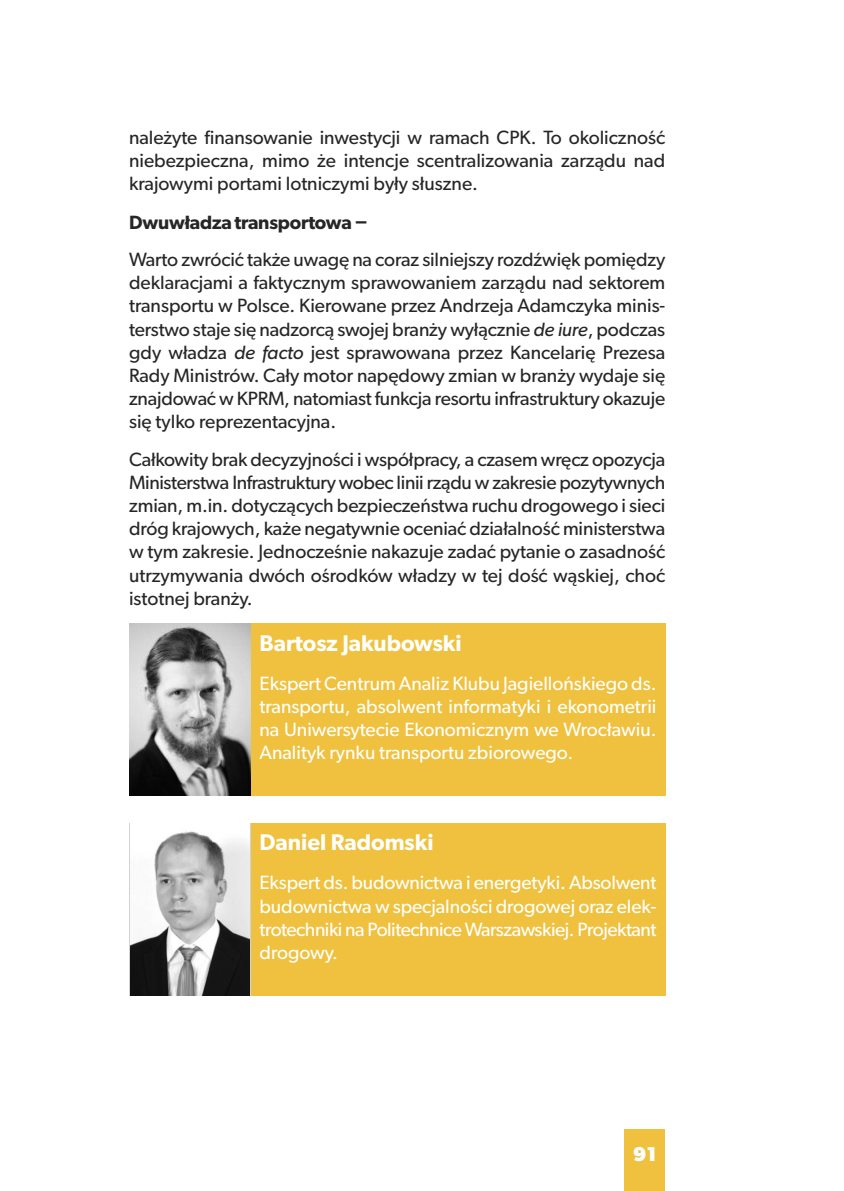
<style>
.page{position:relative;width:844px;height:1191px;background:#fff}
.page>*{position:absolute;margin:0;border:0;box-sizing:border-box;transform-origin:0 0}
.t1{font:600 22.75px "Gibson";color:#fff}
.t2{font:700 20.12px "Gibson";color:#fff}
.t3{font:19.25px/23.1px "Gibson";color:#272627;text-align:justify}
.t4{font:19.25px/23.1px "Gibson";letter-spacing:-.015em;color:#fff;text-align:justify}
.t5{font:600 19.25px "Gibson";letter-spacing:-.01em;color:#272627}
.s1{font-style:italic}
</style>
<div class="page">
<div style="left:624px;top:1129px;width:41px;height:62px;background:#efc13e"></div>
<div style="left:251px;top:624px;width:414px;height:172px;background:#efc13e"></div>
<img style="left:129px;top:624px;width:122px;height:172px">
<div style="left:251px;top:823px;width:414px;height:172px;background:#efc13e"></div>
<svg style="left:129px;top:823px;width:122px;height:172px"></svg>
<img style="left:130px;top:823px;width:119px;height:172px">
<p class="t3" style="left:129px;top:126px;width:537px">należyte finansowanie inwestycji w ramach CPK. To okoliczność niebezpieczna, mimo że intencje scentralizowania zarządu nad krajowymi portami lotniczymi były słuszne.</p>
<p class="t5" style="left:129px;top:215px;width:240px">Dwuwładza transportowa−</p>
<p class="t3" style="left:129px;top:248px;width:537px">Warto zwrócić także uwagę na coraz silniejszy rozdźwięk pomiędzy deklaracjami a faktycznym sprawowaniem zarządu nad sektorem transportu w Polsce. Kierowane przez Andrzeja Adamczyka minis&shy;terstwo staje się nadzorcą swojej branży wyłącznie <span class="s1">de iure</span>, podczas gdy władza <span class="s1">de facto</span> jest sprawowana przez Kancelarię Prezesa Rady Ministrów. Cały motor napędowy zmian w branży wydaje się znajdować w KPRM, natomiast funkcja resortu infrastruktury okazuje się tylko reprezentacyjna.</p>
<p class="t3" style="left:129px;top:447px;width:537px">Całkowity brak decyzyjności i współpracy, a czasem wręcz opozycja Ministerstwa Infrastruktury wobec linii rządu w zakresie pozytywnych zmian, m.in. dotyczących bezpieczeństwa ruchu drogowego i sieci dróg krajowych, każe negatywnie oceniać działalność ministerstwa w tym zakresie. Jednocześnie nakazuje zadać pytanie o zasadność utrzymywania dwóch ośrodków władzy w tej dość wąskiej, choć istotnej branży.</p>
<p class="t1" style="left:259px;top:635px;width:203px">Bartosz Jakubowski</p>
<p class="t4" style="left:259px;top:671px;width:398px">Ekspert Centrum Analiz Klubu Jagiellońskiego ds. transportu, absolwent informatyki i ekonometrii na Uniwersytecie Ekonomicznym we Wrocławiu.<br>Analityk rynku transportu zbiorowego.</p>
<p class="t1" style="left:259px;top:834px;width:175px">Daniel Radomski</p>
<p class="t4" style="left:259px;top:871px;width:398px">Ekspert ds. budownictwa i energetyki. Absolwent budownictwa w specjalności drogowej oraz elek&shy;trotechniki na Politechnice Warszawskiej. Projektant drogowy.</p>
<p class="t2" style="left:633px;top:1141px;width:25px">91</p>
</div>
